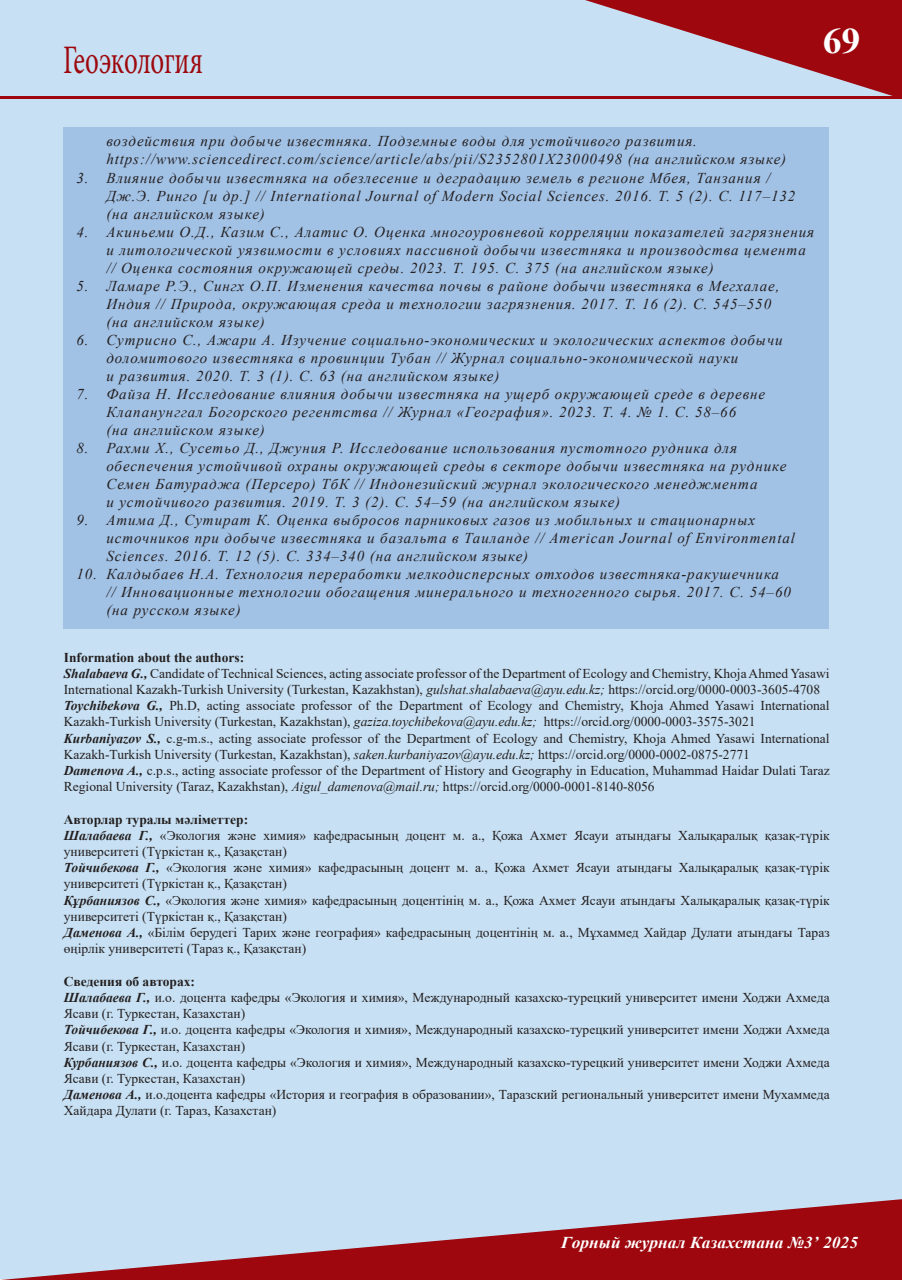
<style>
.page{position:relative;width:902px;height:1280px;background:#fff}
.page>*{position:absolute;margin:0;border:0;box-sizing:border-box;transform-origin:0 0}
.Рубрика{font:40.5px "Minion Pro";letter-spacing:-.01em;color:#9d070d;scale:.67 1}
.t1{font:700 36px "Times New Roman";color:#fff;scale:1.05 1}
.t2{font:italic 700 16.5px "Times New Roman";letter-spacing:.005em;color:#fff;scale:1.05 1}
.литература{font:italic 15px/18px "Times New Roman";letter-spacing:.06em;color:#231f20}
.t3{font:13.5px/16.2px "Times New Roman";color:#231f20}
.t4{font:700 13.5px "Times New Roman";color:#231f20}
.s1{font-weight:700;font-style:italic}
.s2{font-style:italic}
</style>
<div class="page">
<div style="left:1px;top:1px;width:900px;height:1278px;background:#c7e0f3"></div>
<svg style="left:585px;top:0;width:316px;height:96px"></svg>
<svg style="left:0;top:1199px;width:901px;height:81px"></svg>
<hr style="left:1px;top:96px;width:900px;height:3px;background:#9d070d">
<div style="left:64px;top:128px;width:764px;height:501px;background:#a1c1e5"></div>
<p class="Рубрика" style="left:63px;top:33px;width:210px">Геоэкология</p>
<h2 class="t1" style="left:822px;top:15px;width:38px">69</h2>
<p class="литература" style="left:106px;top:132px;width:681px">воздействия при добыче известняка. Подземные воды для устойчивого развития. https://www.sciencedirect.com/science/article/abs/pii/S2352801X23000498 (на английском языке)</p>
<p class="литература" style="left:106px;top:168px;width:690px;text-indent:-30px">3. Влияние добычи известняка на обезлесение и деградацию земель в регионе Мбея, Танзания /<br>Дж.Э. Ринго [и др.] // International Journal of Modern Social Sciences. 2016. Т. 5 (2). С. 117–132 (на английском языке)</p>
<p class="литература" style="left:106px;top:222px;width:709px;text-indent:-30px">4. Акиньеми О.Д., Казим С., Алатис О. Оценка многоуровневой корреляции показателей загрязнения и литологической уязвимости в условиях пассивной добычи известняка и производства цемента // Оценка состояния окружающей среды. 2023. Т. 195. С. 375 (на английском языке)</p>
<p class="литература" style="left:106px;top:276px;width:674px;text-indent:-30px">5. Ламаре Р.Э., Сингх О.П. Изменения качества почвы в районе добычи известняка в Мегхалае,<br>Индия // Природа, окружающая среда и технологии загрязнения. 2017. Т. 16 (2). С. 545–550 (на английском языке)</p>
<p class="литература" style="left:106px;top:330px;width:677px;text-indent:-30px">6. Сутрисно С., Ажари А. Изучение социально-экономических и экологических аспектов добычи доломитового известняка в провинции Тубан // Журнал социально-экономической науки<br>и развития. 2020. Т. 3 (1). С. 63 (на английском языке)</p>
<p class="литература" style="left:106px;top:384px;width:660px;text-indent:-30px">7. Файза Н. Исследование влияния добычи известняка на ущерб окружающей среде в деревне<br>Клапанунггал Богорского регентства // Журнал «География». 2023. Т. 4. № 1. С. 58–66<br>(на английском языке)</p>
<p class="литература" style="left:106px;top:438px;width:681px;text-indent:-30px">8. Рахми Х., Сусетьо Д., Джуния Р. Исследование использования пустотного рудника для обеспечения устойчивой охраны окружающей среды в секторе добычи известняка на руднике Семен Батураджа (Персеро) ТбК // Индонезийский журнал экологического менеджмента<br>и устойчивого развития. 2019. Т. 3 (2). С. 54–59 (на английском языке)</p>
<p class="литература" style="left:106px;top:510px;width:690px;text-indent:-30px">9. Атима Д., Сутират К. Оценка выбросов парниковых газов из мобильных и стационарных источников при добыче известняка и базальта в Таиланде // American Journal of Environmental<br>Sciences. 2016. Т. 12 (5). С. 334–340 (на английском языке)</p>
<p class="литература" style="left:106px;top:564px;width:686px;text-indent:-30px">10. Калдыбаев Н.А. Технология переработки мелкодисперсных отходов известняка-ракушечника // Инновационные технологии обогащения минерального и техногенного сырья. 2017. С. 54–60 (на русском языке)</p>
<p class="t4" style="left:64px;top:647px;width:182px">Information about the authors:</p>
<p class="t3" style="left:64px;top:665px;width:767px"><span class="s1">Shalabaeva G.,</span> Candidate of Technical Sciences, acting associate professor of the Department of Ecology and Chemistry, Khoja Ahmed Yasawi<br>International Kazakh-Turkish University (Turkestan, Kazakhstan), <span class="s2">gulshat.shalabaeva@ayu.edu.kz;</span> https://orcid.org/0000-0003-3605-4708</p>
<p class="t3" style="left:64px;top:697px;width:767px"><span class="s1">Toychibekova G.,</span> Ph.D, acting associate professor of the Department of Ecology and Chemistry, Khoja Ahmed Yasawi International<br>Kazakh-Turkish University (Turkestan, Kazakhstan), <span class="s2">gaziza.toychibekova@ayu.edu.kz;</span> https://orcid.org/0000-0003-3575-3021</p>
<p class="t3" style="left:64px;top:730px;width:767px"><span class="s1">Kurbaniyazov S.,</span> c.g-m.s., acting associate professor of the Department of Ecology and Chemistry, Khoja Ahmed Yasawi International<br>Kazakh-Turkish University (Turkestan, Kazakhstan), <span class="s2">saken.kurbaniyazov@ayu.edu.kz;</span> https://orcid.org/0000-0002-0875-2771</p>
<p class="t3" style="left:64px;top:762px;width:767px"><span class="s1">Damenova A.,</span> c.p.s., acting associate professor of the Department of History and Geography in Education, Muhammad Haidar Dulati Taraz<br>Regional University (Taraz, Kazakhstan), <span class="s2">Aigul_damenova@mail.ru;</span> https://orcid.org/0000-0001-8140-8056</p>
<p class="t4" style="left:64px;top:809px;width:186px">Авторлар туралы мәліметтер:</p>
<p class="t3" style="left:64px;top:827px;width:767px"><span class="s1">Шалабаева Г.,</span> «Экология және химия» кафедрасының доцент м. а., Қожа Ахмет Ясауи атындағы Халықаралық қазақ-түрік университеті (Түркістан қ., Қазақстан)</p>
<p class="t3" style="left:64px;top:859px;width:767px"><span class="s1">Тойчибекова Г.,</span> «Экология және химия» кафедрасының доцент м. а., Қожа Ахмет Ясауи атындағы Халықаралық қазақ-түрік университеті (Түркістан қ., Қазақстан)</p>
<p class="t3" style="left:64px;top:892px;width:767px"><span class="s1">Құрбаниязов С.,</span> «Экология және химия» кафедрасының доцентінің м. а., Қожа Ахмет Ясауи атындағы Халықаралық қазақ-түрік университеті (Түркістан қ., Қазақстан)</p>
<p class="t3" style="left:64px;top:924px;width:767px"><span class="s1">Даменова А.,</span> «Білім берудегі Тарих және география» кафедрасының доцентінің м. а., Мұхаммед Хайдар Дулати атындағы Тараз өңірлік университеті (Тараз қ., Қазақстан)</p>
<p class="t4" style="left:64px;top:971px;width:133px">Сведения об авторах:</p>
<p class="t3" style="left:64px;top:989px;width:767px"><span class="s1">Шалабаева Г.,</span> и.о. доцента кафедры «Экология и химия», Международный казахско-турецкий университет имени Ходжи Ахмеда<br>Ясави (г. Туркестан, Казахстан)</p>
<p class="t3" style="left:64px;top:1021px;width:767px"><span class="s1">Тойчибекова Г.,</span> и.о. доцента кафедры «Экология и химия», Международный казахско-турецкий университет имени Ходжи Ахмеда<br>Ясави (г. Туркестан, Казахстан)</p>
<p class="t3" style="left:64px;top:1054px;width:767px"><span class="s1">Курбаниязов С.,</span> и.о. доцента кафедры «Экология и химия», Международный казахско-турецкий университет имени Ходжи Ахмеда<br>Ясави (г. Туркестан, Казахстан)</p>
<p class="t3" style="left:64px;top:1086px;width:767px"><span class="s1">Даменова А.,</span> и.о.доцента кафедры «История и география в образовании», Таразский региональный университет имени Мухаммеда<br>Хайдара Дулати (г. Тараз, Казахстан)</p>
<p class="t2" style="left:561px;top:1231px;width:284px">Горный журнал Казахстана №3’ 2025</p>
</div>
